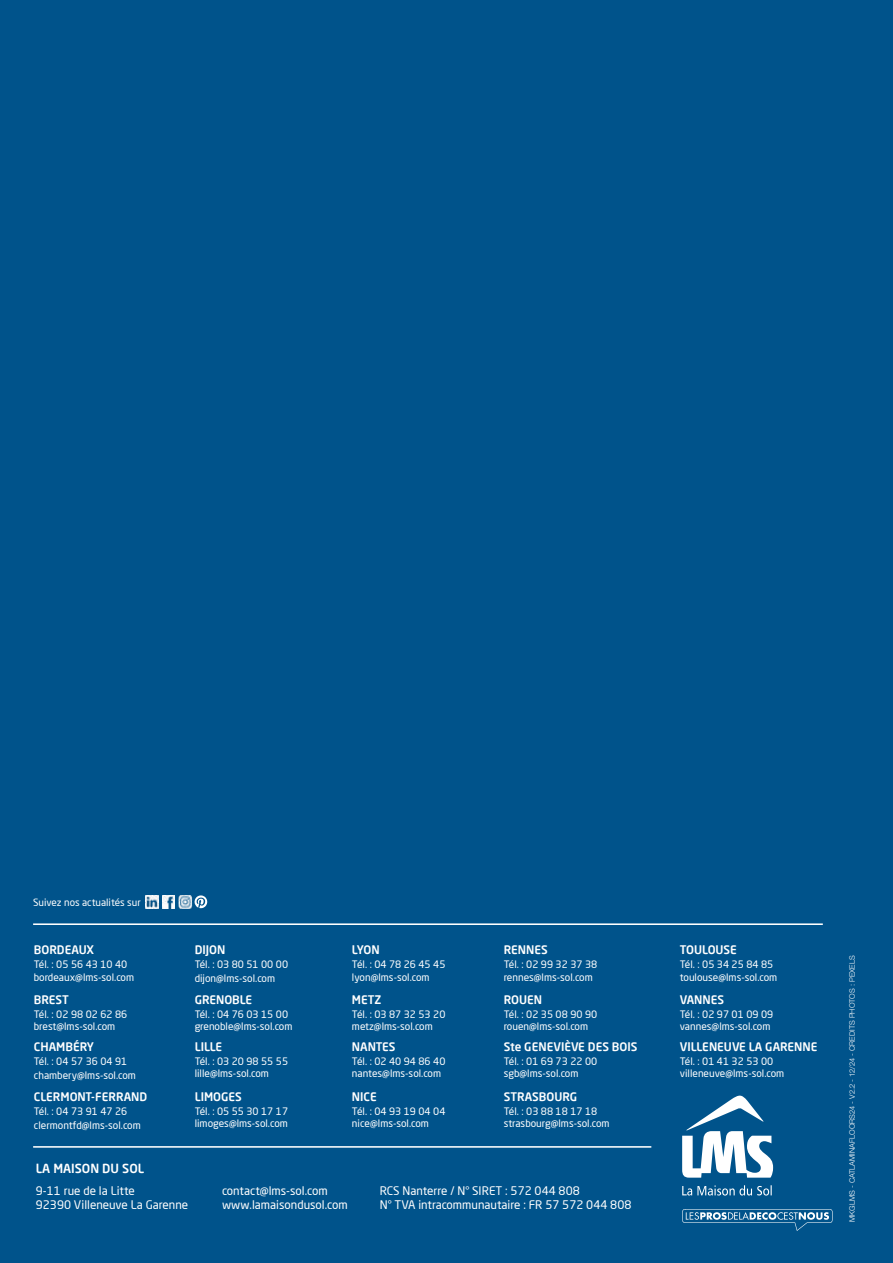
<style>
.page{position:relative;width:893px;height:1263px;background:#00538b}
.page>*{position:absolute;margin:0;border:0;box-sizing:border-box;transform-origin:0 0}
.t1{font:500 12.45px "Neo Sans Pro";color:#fff}
.t2{font:500 11.7px "Neo Sans Pro";color:#fff}
.t3{font:11.7px/14px "Neo Sans Pro";color:#fff}
.t4{font:10.05px/12.1px "Neo Sans Pro";color:#fff}
.t5{font:9.9px "Neo Sans Pro";color:#fff}
.t6{font:300 7.5px "Helvetica Neue LT Std";color:#fff}
</style>
<div class="page">
<hr style="left:33px;top:1146px;width:618px;height:2px;background:#fff">
<svg style="left:682px;top:1185px;width:90px;height:10px"></svg>
<svg style="left:682px;top:1095px;width:91px;height:83px"></svg>
<hr style="left:33px;top:923px;width:790px;height:2px;background:#fff">
<img style="left:178px;top:895px;width:14px;height:13px">
<svg style="left:146px;top:895px;width:29px;height:13px"></svg>
<svg style="left:194px;top:895px;width:13px;height:13px"></svg>
<svg style="left:682px;top:1209px;width:151px;height:22px"></svg>
<p class="t5" style="left:33px;top:896px;width:109px">Suivez nos actualités sur</p>
<p class="t2" style="left:34px;top:943px;width:62px">BORDEAUX</p>
<p class="t4" style="left:34px;top:958px;width:102px">Tél. : 05 56 43 10 40 bordeaux@lms-sol.com</p>
<p class="t2" style="left:195px;top:943px;width:32px">DIJON</p>
<p class="t4" style="left:195px;top:958px;width:95px;line-height:14px">Tél. : 03 80 51 00 00 dijon@lms-sol.com</p>
<p class="t2" style="left:352px;top:943px;width:29px">LYON</p>
<p class="t4" style="left:352px;top:958px;width:95px">Tél. : 04 78 26 45 45 lyon@lms-sol.com</p>
<p class="t2" style="left:504px;top:943px;width:45px">RENNES</p>
<p class="t4" style="left:504px;top:958px;width:95px">Tél. : 02 99 32 37 38 rennes@lms-sol.com</p>
<p class="t2" style="left:34px;top:992px;width:36px">BREST</p>
<p class="t4" style="left:34px;top:1008px;width:95px">Tél. : 02 98 02 62 86 brest@lms-sol.com</p>
<p class="t2" style="left:195px;top:992px;width:59px">GRENOBLE</p>
<p class="t4" style="left:195px;top:1008px;width:99px">Tél. : 04 76 03 15 00 grenoble@lms-sol.com</p>
<p class="t2" style="left:352px;top:992px;width:31px">METZ</p>
<p class="t4" style="left:352px;top:1008px;width:95px">Tél. : 03 87 32 53 20 metz@lms-sol.com</p>
<p class="t2" style="left:504px;top:992px;width:40px">ROUEN</p>
<p class="t4" style="left:504px;top:1008px;width:95px">Tél. : 02 35 08 90 90 rouen@lms-sol.com</p>
<p class="t2" style="left:34px;top:1039px;width:62px">CHAMBÉRY</p>
<p class="t4" style="left:34px;top:1054px;width:104px;line-height:14px">Tél. : 04 57 36 04 91 chambery@lms-sol.com</p>
<p class="t2" style="left:195px;top:1039px;width:29px">LILLE</p>
<p class="t4" style="left:195px;top:1055px;width:95px">Tél. : 03 20 98 55 55 lille@lms-sol.com</p>
<p class="t2" style="left:352px;top:1039px;width:45px">NANTES</p>
<p class="t4" style="left:352px;top:1055px;width:95px">Tél. : 02 40 94 86 40 nantes@lms-sol.com</p>
<p class="t2" style="left:504px;top:1039px;width:135px">Ste GENEVIÈVE DES BOIS</p>
<p class="t4" style="left:504px;top:1055px;width:95px">Tél. : 01 69 73 22 00 sgb@lms-sol.com</p>
<p class="t2" style="left:34px;top:1089px;width:115px">CLERMONT-FERRAND</p>
<p class="t4" style="left:34px;top:1104px;width:108px;line-height:14px">Tél. : 04 73 91 47 26 clermontfd@lms-sol.com</p>
<p class="t2" style="left:195px;top:1089px;width:49px">LIMOGES</p>
<p class="t4" style="left:195px;top:1105px;width:95px">Tél. : 05 55 30 17 17 limoges@lms-sol.com</p>
<p class="t2" style="left:352px;top:1089px;width:26px">NICE</p>
<p class="t4" style="left:352px;top:1105px;width:95px">Tél. : 04 93 19 04 04 nice@lms-sol.com</p>
<p class="t2" style="left:504px;top:1089px;width:75px">STRASBOURG</p>
<p class="t4" style="left:504px;top:1105px;width:107px">Tél. : 03 88 18 17 18 strasbourg@lms-sol.com</p>
<p class="t1" style="left:36px;top:1161px;width:110px">LA MAISON DU SOL</p>
<p class="t3" style="left:36px;top:1184px;width:154px">9-11 rue de la Litte<br>92390 Villeneuve La Garenne</p>
<p class="t3" style="left:222px;top:1184px;width:127px">contact@lms-sol.com www.lamaisondusol.com</p>
<p class="t3" style="left:380px;top:1184px;width:253px">RCS Nanterre / N° SIRET : 572 044 808<br>N° TVA intracommunautaire : FR 57 572 044 808</p>
<p class="t2" style="left:680px;top:943px;width:59px">TOULOUSE</p>
<p class="t4" style="left:680px;top:958px;width:99px">Tél. : 05 34 25 84 85 toulouse@lms-sol.com</p>
<p class="t2" style="left:680px;top:992px;width:46px">VANNES</p>
<p class="t4" style="left:680px;top:1008px;width:95px">Tél. : 02 97 01 09 09 vannes@lms-sol.com</p>
<p class="t2" style="left:680px;top:1039px;width:139px">VILLENEUVE LA GARENNE</p>
<p class="t4" style="left:680px;top:1055px;width:106px">Tél. : 01 41 32 53 00 villeneuve@lms-sol.com</p>
<p class="t6" style="left:847px;top:1222px;width:268px;rotate:-90deg">MKGLMS - CATLAMINAFLOORS24 - V2.2 - 12/24 - CREDITS PHOTOS : PEXELS</p>
</div>
